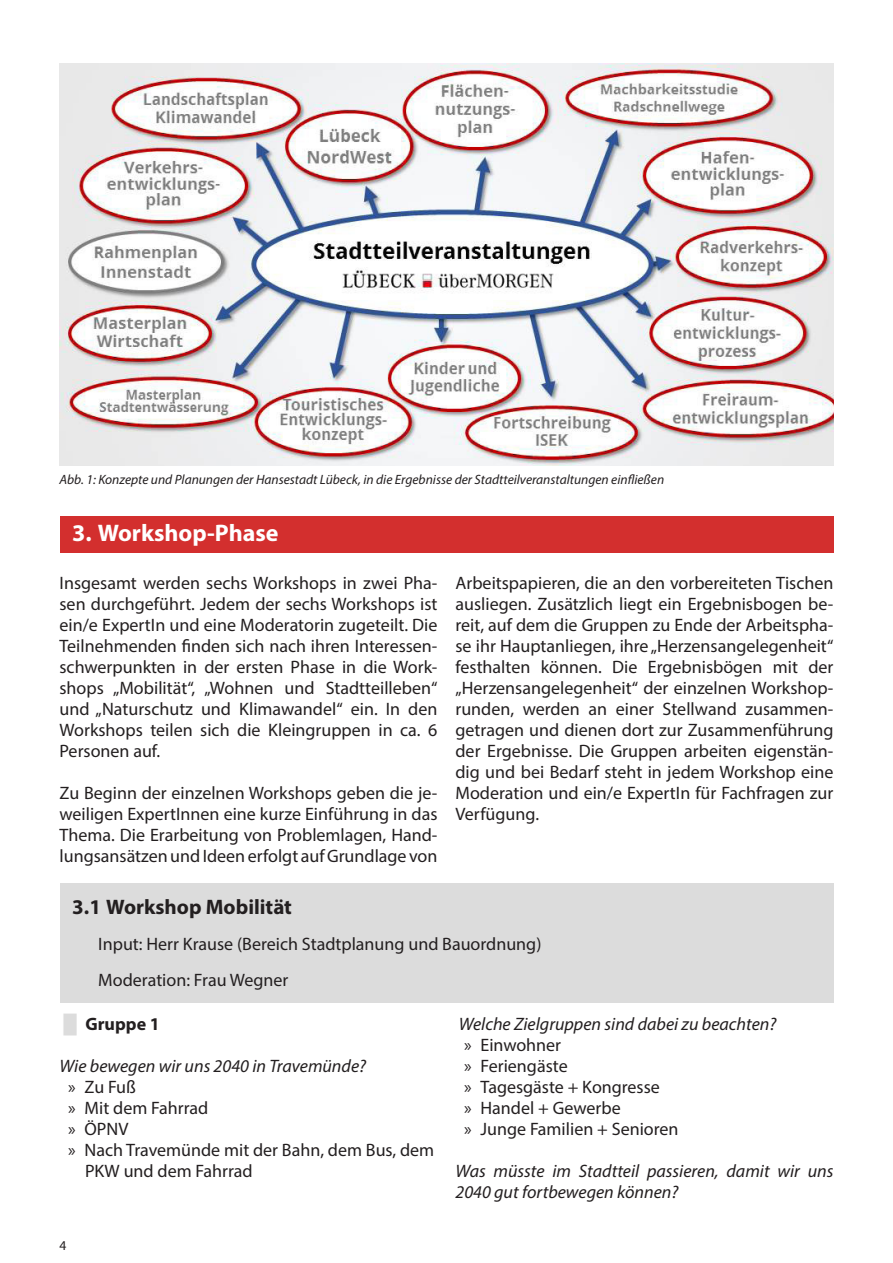
<style>
.page{position:relative;width:893px;height:1263px;background:#fff}
.page>*{position:absolute;margin:0;border:0;box-sizing:border-box;transform-origin:0 0}
.t1{font:700 24px "Myriad Pro";color:#fff}
.t2{font:700 21px "Myriad Pro";color:#231f20}
.Text_Fließtext{font:18px/21px "Myriad Pro";color:#231f20;text-align:justify}
.Workshopfragen{font:italic 18px/21px "Myriad Pro";color:#231f20}
.t3{font:700 18px "Myriad Pro";color:#231f20}
.Text_Fließtext-2{font:italic 13.5px "Myriad Pro";color:#231f20}
.t4{font:13.5px "Myriad Pro";color:#231f20}
.s1{font-family:"Arial";color:#dcdcdc}
.s2{font-family:"Arial";font-weight:400;color:#dcdcdc}
</style>
<div class="page">
<div style="left:60px;top:516px;width:773px;height:37px;background:#d32f2e"></div>
<div style="left:60px;top:883px;width:773px;height:120px;background:#dcdcdc"></div>
<img style="left:60px;top:64px;width:773px;height:402px">
<p class="Text_Fließtext-2" style="left:60px;top:471px;width:606px">Abb. 1: Konzepte und Planungen der Hansestadt Lübeck, in die Ergebnisse der Stadtteilveranstaltungen einfließen</p>
<p class="t1" style="left:72px;top:517px;width:208px">3. Workshop-Phase</p>
<p class="Text_Fließtext" style="left:60px;top:572px;width:379px">Insgesamt werden sechs Workshops in zwei Pha&shy;sen durchgeführt. Jedem der sechs Workshops ist ein/e ExpertIn und eine Moderatorin zugeteilt. Die Teilnehmenden finden sich nach ihren Interessen&shy;schwerpunkten in der ersten Phase in die Work&shy;shops „Mobilität“, „Wohnen und Stadtteilleben“ und „Naturschutz und Klimawandel“ ein. In den Workshops teilen sich die Kleingruppen in ca. 6<br>Personen auf.</p>
<p class="Text_Fließtext" style="left:60px;top:782px;width:379px">Zu Beginn der einzelnen Workshops geben die je&shy;weiligen ExpertInnen eine kurze Einführung in das Thema. Die Erarbeitung von Problemlagen, Hand&shy;lungsansätzen und Ideen erfolgt auf Grundlage von</p>
<p class="Text_Fließtext" style="left:455px;top:572px;width:379px">Arbeitspapieren, die an den vorbereiteten Tischen ausliegen. Zusätzlich liegt ein Ergebnisbogen be&shy;reit, auf dem die Gruppen zu Ende der Arbeitspha&shy;se ihr Hauptanliegen, ihre „Herzensangelegenheit“ festhalten können. Die Ergebnisbögen mit der „Herzensangelegenheit“ der einzelnen Workshop&shy;runden, werden an einer Stellwand zusammen&shy;getragen und dienen dort zur Zusammenführung der Ergebnisse. Die Gruppen arbeiten eigenstän&shy;dig und bei Bedarf steht in jedem Workshop eine Moderation und ein/e ExpertIn für Fachfragen zur Verfügung.</p>
<p class="t2" style="left:72px;top:893px;width:221px">3.1 Workshop Mobilität</p>
<p class="Text_Fließtext" style="left:77px;top:933px;width:466px"><span class="s1">█</span> Input: Herr Krause (Bereich Stadtplanung und Bauordnung)</p>
<p class="Text_Fließtext" style="left:77px;top:969px;width:213px"><span class="s1">█</span> Moderation: Frau Wegner</p>
<p class="t3" style="left:64px;top:1012px;width:98px"><span class="s2">█</span> Gruppe 1</p>
<p class="Workshopfragen" style="left:60px;top:1055px;width:308px">Wie bewegen wir uns 2040 in Travemünde?</p>
<p class="Text_Fließtext" style="left:68px;top:1076px;width:70px">» Zu Fuß</p>
<p class="Text_Fließtext" style="left:68px;top:1097px;width:142px">» Mit dem Fahrrad</p>
<p class="Text_Fließtext" style="left:68px;top:1118px;width:62px">» ÖPNV</p>
<p class="Text_Fließtext" style="left:85px;top:1139px;width:351px;text-indent:-17px">» Nach Travemünde mit der Bahn, dem Bus, dem<br>PKW und dem Fahrrad</p>
<p class="Workshopfragen" style="left:459px;top:1013px;width:319px">Welche Zielgruppen sind dabei zu beachten?</p>
<p class="Text_Fließtext" style="left:464px;top:1034px;width:99px">» Einwohner</p>
<p class="Text_Fließtext" style="left:464px;top:1055px;width:105px">» Feriengäste</p>
<p class="Text_Fließtext" style="left:464px;top:1076px;width:197px">» Tagesgäste + Kongresse</p>
<p class="Text_Fließtext" style="left:464px;top:1097px;width:158px">» Handel + Gewerbe</p>
<p class="Text_Fließtext" style="left:464px;top:1118px;width:216px">» Junge Familien + Senioren</p>
<p class="Workshopfragen" style="left:455px;top:1160px;width:379px">Was müsste im Stadtteil passieren, damit wir uns<br>2040 gut fortbewegen können?</p>
<p class="t4" style="left:60px;top:1237px;width:8px">4</p>
</div>
